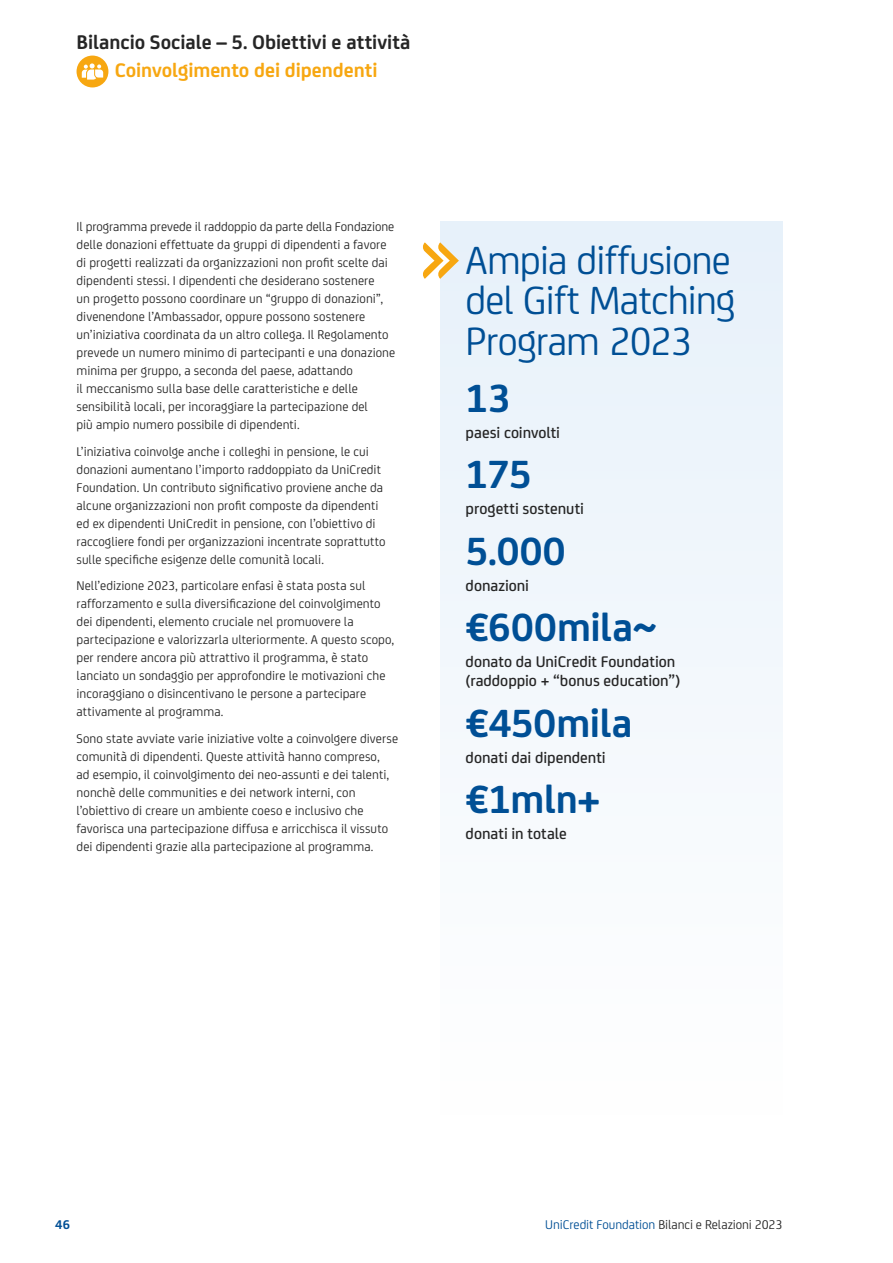
<style>
.page{position:relative;width:893px;height:1263px;background:#fff}
.page>*{position:absolute;margin:0;border:0;box-sizing:border-box;transform-origin:0 0}
.t1{font:42px/40.5px "Uni Credit";letter-spacing:-.02em;color:#004f95;text-align:justify}
.t2{font:700 42px "Uni Credit";letter-spacing:-.01em;color:#004f95}
.t3{font:700 21px "Uni Credit";color:#262626}
.t4{font:700 21px "Uni Credit";letter-spacing:-.005em;color:#f7a711}
.t5{font:500 16.5px/19.5px "Uni Credit";color:#262626}
.t6{font:13.5px/18px "Uni Credit";letter-spacing:.005em;color:#262626}
.t7{font:700 13.5px "Uni Credit";color:#004f95}
.s1{color:#004f95}
</style>
<div class="page">
<div style="left:440px;top:221px;width:342px;height:978px;background:#f4f8fc"></div>
<div style="left:77px;top:56px;width:31px;height:31px;background:#f7a711;border-radius:50%"></div>
<svg style="left:82px;top:63px;width:21px;height:17px"></svg>
<svg style="left:423px;top:242px;width:36px;height:37px"></svg>
<h2 class="t3" style="left:77px;top:26px;width:335px">Bilancio Sociale – 5. Obiettivi e attività</h2>
<h2 class="t4" style="left:115px;top:54px;width:264px">Coinvolgimento dei dipendenti</h2>
<p class="t6" style="left:77px;top:217px;width:320px">Il programma prevede il raddoppio da parte della Fondazione delle donazioni effettuate da gruppi di dipendenti a favore di progetti realizzati da organizzazioni non profit scelte dai dipendenti stessi. I dipendenti che desiderano sostenere<br>un progetto possono coordinare un “gruppo di donazioni”, divenendone l’Ambassador, oppure possono sostenere un’iniziativa coordinata da un altro collega. Il Regolamento prevede un numero minimo di partecipanti e una donazione minima per gruppo, a seconda del paese, adattando<br>il meccanismo sulla base delle caratteristiche e delle sensibilità locali, per incoraggiare la partecipazione del<br>più ampio numero possibile di dipendenti.</p>
<p class="t6" style="left:77px;top:441px;width:311px">L’iniziativa coinvolge anche i colleghi in pensione, le cui donazioni aumentano l’importo raddoppiato da UniCredit Foundation. Un contributo significativo proviene anche da alcune organizzazioni non profit composte da dipendenti ed ex dipendenti UniCredit in pensione, con l’obiettivo di raccogliere fondi per organizzazioni incentrate soprattutto sulle specifiche esigenze delle comunità locali.</p>
<p class="t6" style="left:77px;top:576px;width:319px">Nell’edizione 2023, particolare enfasi è stata posta sul rafforzamento e sulla diversificazione del coinvolgimento dei dipendenti, elemento cruciale nel promuovere la partecipazione e valorizzarla ulteriormente. A questo scopo, per rendere ancora più attrattivo il programma, è stato lanciato un sondaggio per approfondire le motivazioni che incoraggiano o disincentivano le persone a partecipare attivamente al programma.</p>
<p class="t6" style="left:77px;top:728px;width:323px">Sono state avviate varie iniziative volte a coinvolgere diverse comunità di dipendenti. Queste attività hanno compreso,<br>ad esempio, il coinvolgimento dei neo-assunti e dei talenti, nonchè delle communities e dei network interni, con l’obiettivo di creare un ambiente coeso e inclusivo che favorisca una partecipazione diffusa e arricchisca il vissuto dei dipendenti grazie alla partecipazione al programma.</p>
<h1 class="t1" style="left:465px;top:237px;width:272px">Ampia diffusione del Gift Matching Program 2023</h1>
<h1 class="t2" style="left:466px;top:367px;width:46px">13</h1>
<p class="t5" style="left:466px;top:421px;width:96px">paesi coinvolti</p>
<h1 class="t2" style="left:466px;top:443px;width:67px">175</h1>
<p class="t5" style="left:466px;top:498px;width:120px">progetti sostenuti</p>
<h1 class="t2" style="left:466px;top:519px;width:101px">5.000</h1>
<p class="t5" style="left:466px;top:574px;width:65px">donazioni</p>
<h1 class="t2" style="left:466px;top:596px;width:192px">€600mila~</h1>
<p class="t5" style="left:466px;top:651px;width:216px">donato da UniCredit Foundation (raddoppio + “bonus education”)</p>
<h1 class="t2" style="left:466px;top:692px;width:168px">€450mila</h1>
<p class="t5" style="left:466px;top:747px;width:142px">donati dai dipendenti</p>
<h1 class="t2" style="left:466px;top:768px;width:136px">€1mln+</h1>
<p class="t5" style="left:466px;top:823px;width:103px">donati in totale</p>
<p class="t7" style="left:55px;top:1214px;width:16px">46</p>
<p class="t6" style="left:545px;top:1215px;width:239px"><span class="s1">UniCredit Foundation</span> Bilanci e Relazioni 2023</p>
</div>
